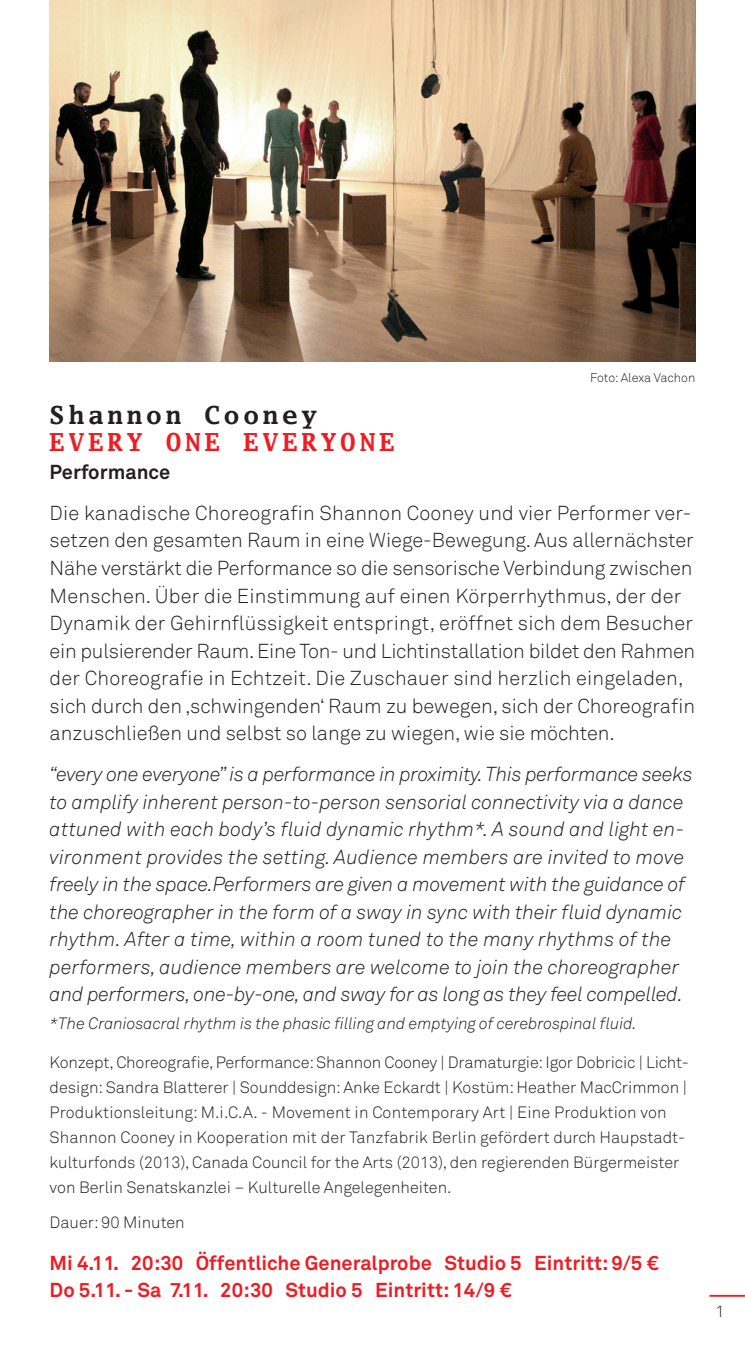
<style>
.page{position:relative;width:745px;height:1347px;background:#fff}
.page>*{position:absolute;margin:0;border:0;box-sizing:border-box;transform-origin:0 0}
.t1{font:700 25px "Luxi Mono";letter-spacing:.175em;color:#ee1d23}
.t2{font:700 25px "Luxi Mono";letter-spacing:.175em;color:#231f20}
.t3{font:italic 300 20px/27.5px "Akkurat";color:#231f20}
.t4{font:300 20px/27.5px "Akkurat";color:#231f20}
.t5{font:700 20px/27.5px "Akkurat";color:#ee1d23}
.t6{font:700 20px "Akkurat";color:#231f20}
.t7{font:300 16.25px/25px "Akkurat";color:#231f20}
.t8{font:italic 300 16.25px "Akkurat";color:#231f20}
.t9{font:300 12.5px "Akkurat";letter-spacing:-.005em;color:#231f20}
</style>
<div class="page">
<img style="left:50px;top:0;width:644px;height:361px">
<hr style="left:709px;top:1294px;width:35px;height:2px;background:#ee1d23">
<p class="t9" style="left:589px;top:370px;width:107px">Foto: Alexa Vachon</p>
<p class="t2" style="left:50px;top:398px;width:268px">Shannon Cooney</p>
<p class="t1" style="left:50px;top:426px;width:346px">EVERY ONE EVERYONE</p>
<p class="t6" style="left:50px;top:459px;width:122px">Performance</p>
<p class="t4" style="left:50px;top:499px;width:646px">Die kanadische Choreografin Shannon Cooney und vier Performer ver&shy;setzen den gesamten Raum in eine Wiege-Bewegung. Aus allernächster Nähe verstärkt die Performance so die sensorische Verbindung zwischen Menschen. Über die Einstimmung auf einen Körperrhythmus, der der Dynamik der Gehirnflüssigkeit entspringt, eröffnet sich dem Besucher ein pulsierender Raum. Eine Ton- und Lichtinstallation bildet den Rahmen der Choreografie in Echtzeit. Die Zuschauer sind herzlich eingeladen, sich durch den ‚schwingenden‘ Raum zu bewegen, sich der Choreografin anzuschließen und selbst so lange zu wiegen, wie sie möchten.</p>
<p class="t3" style="left:50px;top:760px;width:644px">“every one everyone” is a performance in proximity. This performance seeks to amplify inherent person-to-person sensorial connectivity via a dance attuned with each body’s fluid dynamic rhythm*. A sound and light en&shy;vironment provides the setting. Audience members are invited to move freely in the space.Performers are given a movement with the guidance of the choreographer in the form of a sway in sync with their fluid dynamic rhythm. After a time, within a room tuned to the many rhythms of the performers, audience members are welcome to join the choreographer and performers, one-by-one, and sway for as long as they feel compelled.</p>
<p class="t8" style="left:50px;top:1013px;width:588px">*The Craniosacral rhythm is the phasic filling and emptying of cerebrospinal fluid.</p>
<p class="t7" style="left:50px;top:1049px;width:640px">Konzept, Choreografie, Performance: Shannon Cooney | Dramaturgie: Igor Dobricic | Licht&shy;design: Sandra Blatterer | Sounddesign: Anke Eckardt | Kostüm: Heather MacCrimmon | Produktionsleitung: M.i.C.A. - Movement in Contemporary Art | Eine Produktion von Shannon Cooney in Kooperation mit der Tanzfabrik Berlin gefördert durch Haupstadt&shy;kulturfonds (2013), Canada Council for the Arts (2013), den regierenden Bürgermeister von Berlin Senatskanzlei – Kulturelle Angelegenheiten.</p>
<p class="t7" style="left:50px;top:1209px;width:136px">Dauer: 90 Minuten</p>
<p class="t5" style="left:50px;top:1248px;width:610px">Mi 4.11. 20:30 Öffentliche Generalprobe Studio 5 Eintritt: 9/5 €<br>Do 5.11. - Sa 7.11. 20:30 Studio 5 Eintritt: 14/9 €</p>
<p class="t7" style="left:715px;top:1298px;width:11px">1</p>
</div>
